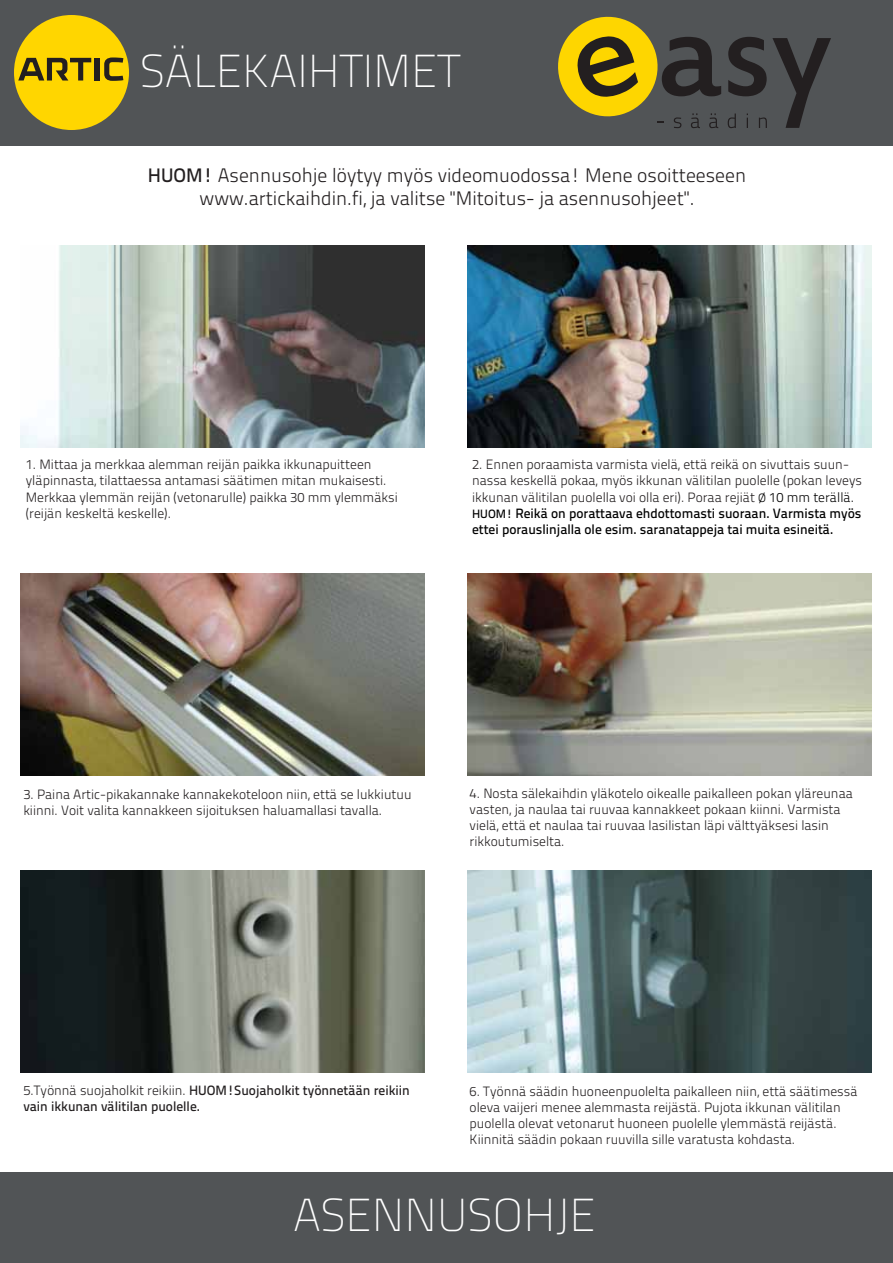
<style>
.page{position:relative;width:893px;height:1263px;background:#fff}
.page>*{position:absolute;margin:0;border:0;box-sizing:border-box;transform-origin:0 0}
.t1{font:100 46.05px "Titillium Title 01";color:#fff}
.t2{font:19.5px/23.4px "Titillium Text 14 L 250 wt";color:#231f20;text-align:center}
.t3{font:13.5px/16.2px "Titillium Text 14 L 250 wt";color:#231f20}
.t4{font:13.5px/16.2px "Titillium Text 14 L 600 wt";color:#000}
.t5{font:13.5px/16.2px "Titillium Text 14 L 600 wt";color:#231f20}
.s1{font-family:"Titillium Text 14 L 600 wt"}
.s2{font-size:12px;color:#000}
.s3{color:#000}
.s4{font-size:12px}
.s5{font-family:"Titillium Text 14 L 250 wt"}
</style>
<div class="page">
<div style="left:0;top:0;width:893px;height:145px;background:#515456"></div>
<div style="left:0;top:1173px;width:893px;height:90px;background:#515456"></div>
<img style="left:21px;top:245px;width:404px;height:202px">
<img style="left:467px;top:245px;width:404px;height:202px">
<img style="left:21px;top:573px;width:404px;height:202px">
<img style="left:467px;top:573px;width:404px;height:202px">
<img style="left:21px;top:870px;width:404px;height:202px">
<div style="left:14px;top:15px;width:115px;height:115px;background:#ffd600;border-radius:50%"></div>
<svg style="left:104px;top:57px;width:19px;height:24px"></svg>
<div style="left:94px;top:58px;width:5px;height:23px;background:#231f20"></div>
<svg style="left:18px;top:58px;width:73px;height:23px"></svg>
<img style="left:467px;top:870px;width:404px;height:202px">
<svg style="left:558px;top:17px;width:163px;height:111px"></svg>
<svg style="left:728px;top:37px;width:103px;height:91px"></svg>
<h1 class="t1" style="left:140px;top:44px;width:322px">SÄLEKAIHTIMET</h1>
<h2 class="t2" style="left:148px;top:163px;width:600px"><span class="s1">HUOM!</span> Asennusohje löytyy myös videomuodossa! Mene osoitteeseen www.artickaihdin.fi, ja valitse "Mitoitus- ja asennusohjeet".</h2>
<p class="t3" style="left:26px;top:456px;width:374px">1. Mittaa ja merkkaa alemman reijän paikka ikkunapuitteen yläpinnasta, tilattaessa antamasi säätimen mitan mukaisesti.<br>Merkkaa ylemmän reijän (vetonarulle) paikka 30 mm ylemmäksi (reijän keskeltä keskelle).</p>
<p class="t3" style="left:472px;top:456px;width:391px">2. Ennen poraamista varmista vielä, että reikä on sivuttais suun&shy;nassa keskellä pokaa, myös ikkunan välitilan puolelle (pokan leveys ikkunan välitilan puolella voi olla eri). Poraa rejiät <span class="s2">Ø</span> <span class="s3">10 mm terällä.</span></p>
<p class="t4" style="left:472px;top:505px;width:391px"><span class="s4">HUOM!</span> Reikä on porattaava ehdottomasti suoraan. Varmista myös ettei porauslinjalla ole esim. saranatappeja tai muita esineitä.</p>
<p class="t3" style="left:23px;top:786px;width:390px">3. Paina Artic-pikakannake kannakekoteloon niin, että se lukkiutuu kiinni. Voit valita kannakkeen sijoituksen haluamallasi tavalla.</p>
<p class="t3" style="left:470px;top:785px;width:385px">4. Nosta sälekaihdin yläkotelo oikealle paikalleen pokan yläreunaa vasten, ja naulaa tai ruuvaa kannakkeet pokaan kiinni. Varmista vielä, että et naulaa tai ruuvaa lasilistan läpi välttyäksesi lasin rikkoutumiselta.</p>
<p class="t5" style="left:23px;top:1082px;width:388px"><span class="s5">5.Työnnä suojaholkit reikiin.</span> HUOM!Suojaholkit työnnetään reikiin vain ikkunan välitilan puolelle.</p>
<p class="t3" style="left:470px;top:1083px;width:389px">6. Työnnä säädin huoneenpuolelta paikalleen niin, että säätimessä oleva vaijeri menee alemmasta reijästä. Pujota ikkunan välitilan puolella olevat vetonarut huoneen puolelle ylemmästä reijästä.<br>Kiinnitä säädin pokaan ruuvilla sille varatusta kohdasta.</p>
<h1 class="t1" style="left:293px;top:1187px;width:304px">ASENNUSOHJE</h1>
</div>
